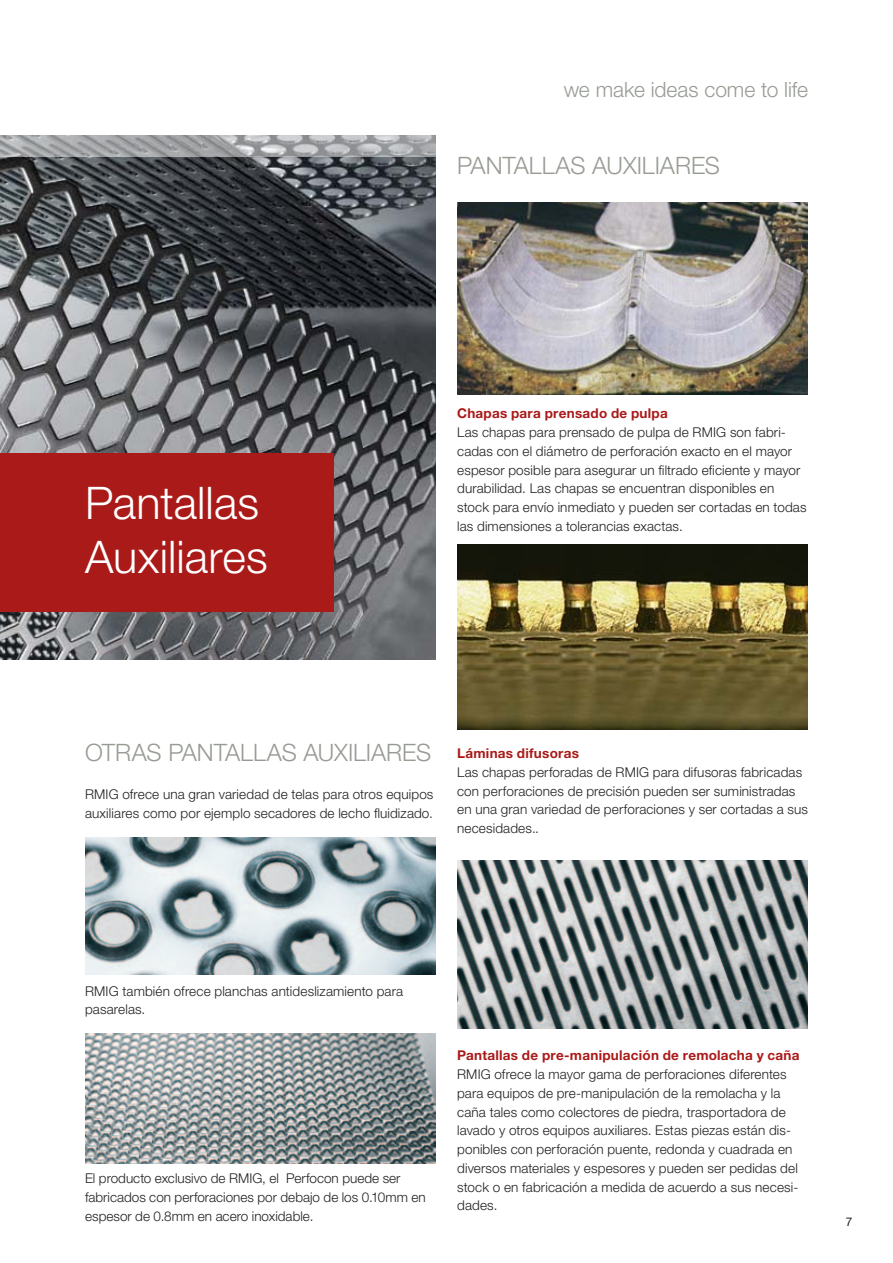
<style>
.page{position:relative;width:893px;height:1263px;background:#fff}
.page>*{position:absolute;margin:0;border:0;box-sizing:border-box;transform-origin:0 0}
.t1{font:300 45px/54px "Helvetica Neue LT Std";letter-spacing:.005em;color:#fff}
.t2{font:300 24px "Helvetica Neue LT Std";letter-spacing:-.005em;color:#979c93}
.t3{font:300 21px "Helvetica Neue LT Std";color:#979c93}
.t4{font:300 13.5px/18.8px "Helvetica Neue LT Std";letter-spacing:.01em;color:#231f20}
.t5{font:700 13.5px "Helvetica Neue LT Std";letter-spacing:.02em;color:#a91a19}
.t6{font:12px "Helvetica Neue LT Std";color:#231f20}
</style>
<div class="page">
<img style="left:0;top:157px;width:436px;height:502px">
<svg style="left:0;top:136px;width:436px;height:21px;background:#a7a9ab"></svg>
<img style="left:457px;top:860px;width:351px;height:169px">
<img style="left:85px;top:837px;width:351px;height:137px">
<div style="left:0;top:453px;width:333px;height:158px;background:#a91a19"></div>
<img style="left:85px;top:1033px;width:351px;height:130px">
<img style="left:457px;top:544px;width:351px;height:185px">
<img style="left:457px;top:203px;width:351px;height:191px">
<h3 class="t3" style="left:564px;top:77px;width:246px">we make ideas come to life</h3>
<h2 class="t2" style="left:457px;top:151px;width:29px">Pantallas</h2>
<h2 class="t2" style="left:592px;top:151px;width:28px">Auxiliares</h2>
<h1 class="t1" style="left:85px;top:475px;width:184px">Pantallas<br>Auxiliares</h1>
<p class="t5" style="left:457px;top:405px;width:212px">Chapas para prensado de pulpa</p>
<p class="t4" style="left:457px;top:423px;width:351px">Las chapas para prensado de pulpa de RMIG son fabri&shy;cadas con el diámetro de perforación exacto en el mayor espesor posible para asegurar un filtrado eficiente y mayor durabilidad. Las chapas se encuentran disponibles en stock para envío inmediato y pueden ser cortadas en todas las dimensiones a tolerancias exactas.</p>
<h2 class="t2" style="left:85px;top:738px;width:348px">OTRAS PANTALLAS AUXILIARES</h2>
<p class="t4" style="left:85px;top:784px;width:350px">RMIG ofrece una gran variedad de telas para otros equipos auxiliares como por ejemplo secadores de lecho fluidizado.</p>
<p class="t5" style="left:457px;top:745px;width:123px">Láminas difusoras</p>
<p class="t4" style="left:457px;top:762px;width:352px">Las chapas perforadas de RMIG para difusoras fabricadas con perforaciones de precisión pueden ser suministradas en una gran variedad de perforaciones y ser cortadas a sus necesidades..</p>
<p class="t4" style="left:85px;top:981px;width:320px">RMIG también ofrece planchas antideslizamiento para pasarelas.</p>
<p class="t4" style="left:85px;top:1169px;width:342px">El producto exclusivo de RMIG, el Perfocon puede ser fabricados con perforaciones por debajo de los 0.10mm en espesor de 0.8mm en acero inoxidable.</p>
<p class="t5" style="left:457px;top:1047px;width:344px">Pantallas de pre-manipulación de remolacha y caña</p>
<p class="t4" style="left:457px;top:1065px;width:343px">RMIG ofrece la mayor gama de perforaciones diferentes para equipos de pre-manipulación de la remolacha y la caña tales como colectores de piedra, trasportadora de lavado y otros equipos auxiliares. Estas piezas están dis&shy;ponibles con perforación puente, redonda y cuadrada en diversos materiales y espesores y pueden ser pedidas del stock o en fabricación a medida de acuerdo a sus necesi&shy;dades.</p>
<p class="t6" style="left:846px;top:1214px;width:8px">7</p>
</div>
